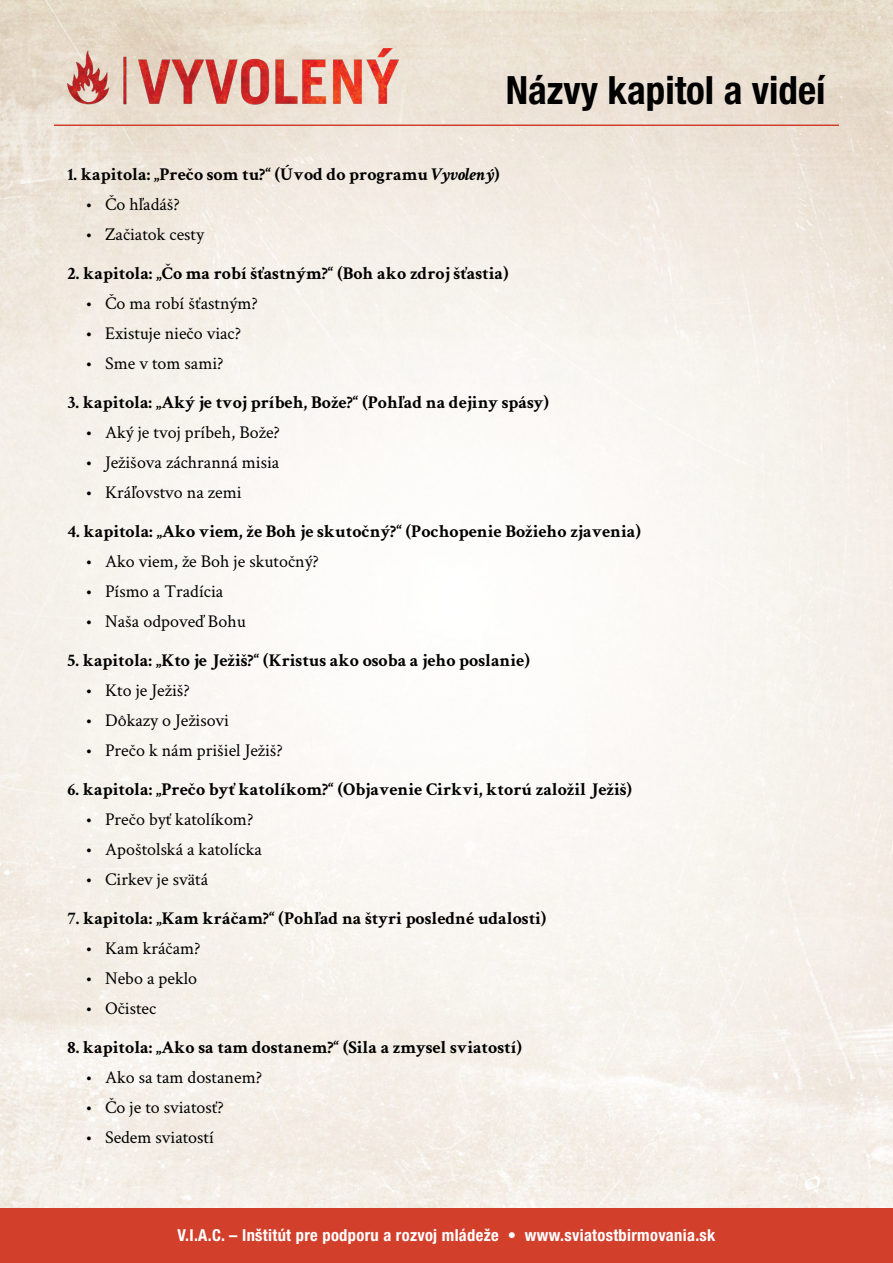
<style>
.page{position:relative;width:893px;height:1263px;background:#fff}
.page>*{position:absolute;margin:0;border:0;box-sizing:border-box;transform-origin:0 0}
.t1{font:700 condensed 39px "Helvetica Neue LT Pro";color:#000}
.t2{font:700 18px "Crimson Text";color:#000}
.t3{font:18px "Crimson Text";color:#000}
.t4{font:700 condensed 16.5px "Helvetica Neue LT Pro";letter-spacing:.02em;color:#fff}
.s1{font-style:italic}
</style>
<div class="page">
<img style="left:0;top:0;width:893px;height:1209px">
<img style="left:68px;top:48px;width:331px;height:60px">
<hr style="left:54px;top:125px;width:785px;height:1px;background:#d2402c">
<div style="left:0;top:1209px;width:893px;height:54px;background:#d2402c"></div>
<h1 class="t1" style="left:506px;top:66px;width:321px">Názvy kapitol a videí</h1>
<p class="t2" style="left:68px;top:163px;width:434px">1. kapitola: „Prečo som tu?“ (Úvod do programu <span class="s1">Vyvolený</span>)</p>
<p class="t3" style="left:86px;top:192px;width:96px">• Čo hľadáš?</p>
<p class="t3" style="left:86px;top:222px;width:120px">• Začiatok cesty</p>
<p class="t2" style="left:68px;top:262px;width:442px">2. kapitola: „Čo ma robí šťastným?“ (Boh ako zdroj šťastia)</p>
<p class="t3" style="left:86px;top:291px;width:174px">• Čo ma robí šťastným?</p>
<p class="t3" style="left:86px;top:321px;width:157px">• Existuje niečo viac?</p>
<p class="t3" style="left:86px;top:351px;width:140px">• Sme v tom sami?</p>
<p class="t2" style="left:68px;top:391px;width:483px">3. kapitola: „Aký je tvoj príbeh, Bože?“ (Pohľad na dejiny spásy)</p>
<p class="t3" style="left:86px;top:420px;width:196px">• Aký je tvoj príbeh, Bože?</p>
<p class="t3" style="left:86px;top:450px;width:195px">• Ježišova záchranná misia</p>
<p class="t3" style="left:86px;top:480px;width:157px">• Kráľovstvo na zemi</p>
<p class="t2" style="left:68px;top:520px;width:575px">4. kapitola: „Ako viem, že Boh je skutočný?“ (Pochopenie Božieho zjavenia)</p>
<p class="t3" style="left:86px;top:549px;width:235px">• Ako viem, že Boh je skutočný?</p>
<p class="t3" style="left:86px;top:579px;width:139px">• Písmo a Tradícia</p>
<p class="t3" style="left:86px;top:609px;width:162px">• Naša odpoveď Bohu</p>
<p class="t2" style="left:68px;top:649px;width:464px">5. kapitola: „Kto je Ježiš?“ (Kristus ako osoba a jeho poslanie)</p>
<p class="t3" style="left:86px;top:678px;width:106px">• Kto je Ježiš?</p>
<p class="t3" style="left:86px;top:708px;width:145px">• Dôkazy o Ježisovi</p>
<p class="t3" style="left:86px;top:738px;width:199px">• Prečo k nám prišiel Ježiš?</p>
<p class="t2" style="left:68px;top:778px;width:566px">6. kapitola: „Prečo byť katolíkom?“ (Objavenie Cirkvi, ktorú založil Ježiš)</p>
<p class="t3" style="left:86px;top:807px;width:169px">• Prečo byť katolíkom?</p>
<p class="t3" style="left:86px;top:837px;width:178px">• Apoštolská a katolícka</p>
<p class="t3" style="left:86px;top:867px;width:124px">• Cirkev je svätá</p>
<p class="t2" style="left:68px;top:907px;width:480px">7. kapitola: „Kam kráčam?“ (Pohľad na štyri posledné udalosti)</p>
<p class="t3" style="left:86px;top:936px;width:117px">• Kam kráčam?</p>
<p class="t3" style="left:86px;top:966px;width:113px">• Nebo a peklo</p>
<p class="t3" style="left:86px;top:996px;width:72px">• Očistec</p>
<p class="t2" style="left:68px;top:1036px;width:456px">8. kapitola: „Ako sa tam dostanem?“ (Sila a zmysel sviatostí)</p>
<p class="t3" style="left:86px;top:1065px;width:178px">• Ako sa tam dostanem?</p>
<p class="t3" style="left:86px;top:1095px;width:140px">• Čo je to sviatosť?</p>
<p class="t3" style="left:86px;top:1125px;width:130px">• Sedem sviatostí</p>
<p class="t4" style="left:177px;top:1225px;width:540px">V.I.A.C. – Inštitút pre podporu a rozvoj mládeže • www.sviatostbirmovania.sk</p>
</div>
